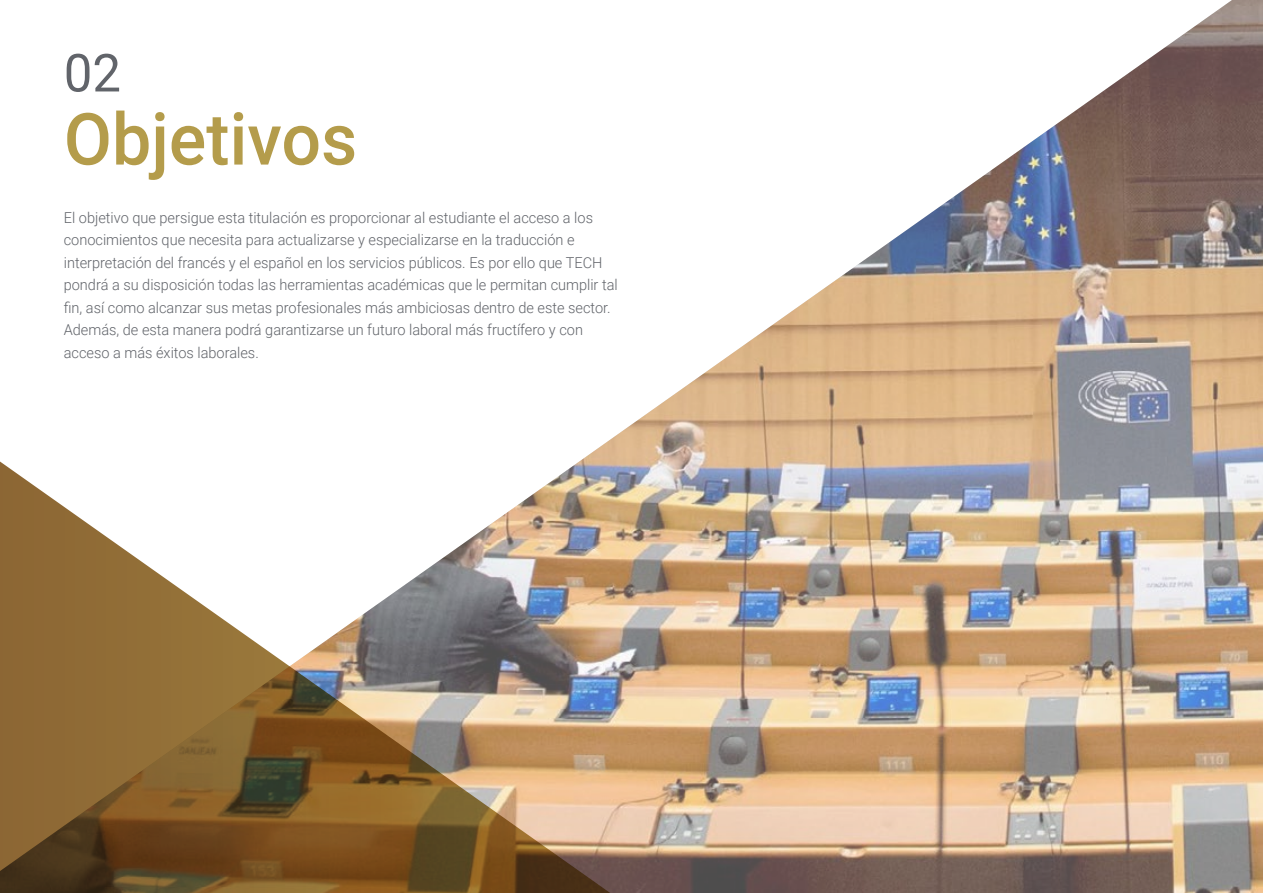
<style>
.page{position:relative;width:1263px;height:893px;background:#fff}
.page>*{position:absolute;margin:0;border:0;box-sizing:border-box;transform-origin:0 0}
.t1{font:500 72px "Roboto";color:#b49c4b}
.t2{font:52.5px "Roboto";color:#61646a}
.t3{font:300 15px/22.5px "Roboto";color:#61646a}
</style>
<div class="page">
<img style="left:601px;top:0;width:662px;height:893px">
<img style="left:0;top:446px;width:640px;height:447px">
<h2 class="t2" style="left:64px;top:36px;width:59px">02</h2>
<h1 class="t1" style="left:64px;top:89px;width:295px">Objetivos</h1>
<p class="t3" style="left:64px;top:205px;width:555px">El objetivo que persigue esta titulación es proporcionar al estudiante el acceso a los conocimientos que necesita para actualizarse y especializarse en la traducción e interpretación del francés y el español en los servicios públicos. Es por ello que TECH pondrá a su disposición todas las herramientas académicas que le permitan cumplir tal fin, así como alcanzar sus metas profesionales más ambiciosas dentro de este sector.<br>Además, de esta manera podrá garantizarse un futuro laboral más fructífero y con acceso a más éxitos laborales.</p>
</div>
